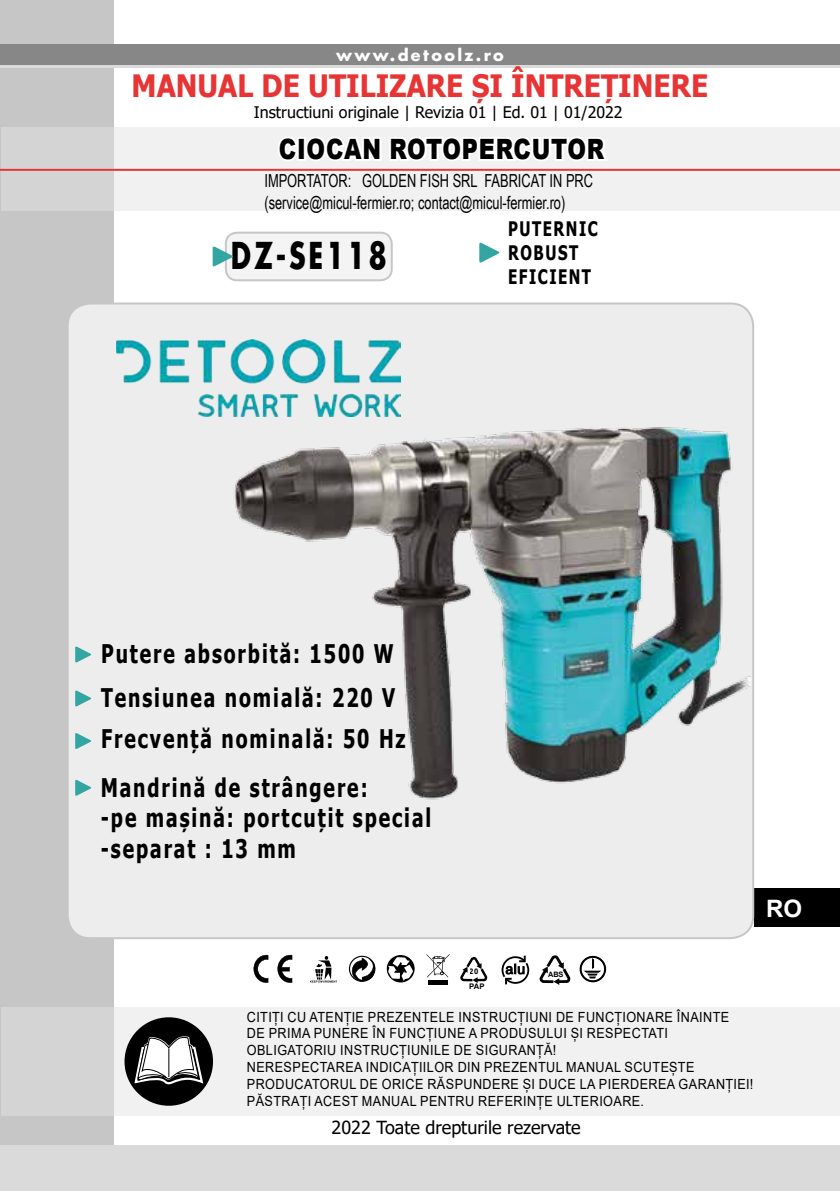
<style>
.page{position:relative;width:840px;height:1191px;background:#fff}
.page>*{position:absolute;margin:0;border:0;box-sizing:border-box;transform-origin:0 0}
.t1{font:700 36px "Futura";letter-spacing:.1em;color:#000;scale:.75 1}
.t2{font:700 30.8px "Tahoma";color:#e73434;scale:.91 1}
.t3{font:900 28px "Arial";letter-spacing:.035em;color:#000;scale:.8 1}
.t4{font:700 25.6px/44px "Tahoma";letter-spacing:.1em;color:#000;scale:.75 1}
.t5{font:700 24px "Arial";color:#fff}
.t6{font:700 20px/24px "Tahoma";letter-spacing:.1em;color:#000;scale:.75 1}
.t7{font:18px/21.6px "Arial Narrow";color:#000;scale:.87 1}
.t8{font:18px "Tahoma";color:#000}
.t9{font:16px "Tahoma";color:#000}
.t10{font:700 16px "Futura";letter-spacing:.15em;color:#fff}
.t11{font:14px/16.8px "Arial";letter-spacing:.035em;color:#000;scale:.9 1}
.t12{font:700 7.6px/14.8px "Arial";color:#010203}
.t13{font:700 7.4px "Arial";color:#010203}
</style>
<div class="page">
<div style="left:0;top:0;width:113px;height:1191px;background:#c6c6c6"></div>
<div style="left:0;top:1145px;width:839px;height:46px;background:#dadada"></div>
<div style="left:0;top:44px;width:839px;height:24px;background:#878787"></div>
<hr style="left:0;top:65px;width:839px;height:3px;background:#dadada">
<div style="left:754px;top:888px;width:85px;height:39px;background:#000"></div>
<svg style="left:1px;top:1007px;width:838px;height:108px;fill:#f1f1f1"></svg>
<div style="left:124px;top:1017px;width:89px;height:88px;background:#000;border-radius:50%"></div>
<svg style="left:133px;top:1022px;width:71px;height:82px"></svg>
<svg style="left:1px;top:127px;width:838px;height:84px;fill:#f1f1f1"></svg>
<svg style="left:275px;top:127px;width:335px;height:39px"></svg>
<hr style="left:0;top:169px;width:839px;height:2px;background:#e73434">
<svg style="left:349px;top:955px;width:27px;height:26px"></svg>
<svg style="left:386px;top:955px;width:28px;height:27px"></svg>
<svg style="left:310px;top:956px;width:27px;height:26px"></svg>
<svg style="left:426px;top:954px;width:23px;height:23px"></svg>
<hr style="left:428px;top:980px;width:19px;height:4px;background:#000">
<svg style="left:253px;top:955px;width:39px;height:27px"></svg>
<svg style="left:579px;top:955px;width:26px;height:27px"></svg>
<svg style="left:501px;top:955px;width:28px;height:29px"></svg>
<svg style="left:460px;top:957px;width:28px;height:26px"></svg>
<svg style="left:539px;top:955px;width:32px;height:30px"></svg>
<div style="left:226px;top:233px;width:165px;height:47px;background:#f4f4f4;border-radius:11px"></div>
<div style="left:225px;top:232px;width:167px;height:49px;border:2px solid #c6c6c6;border-radius:11px"></div>
<svg style="left:212px;top:246px;width:21px;height:21px"></svg>
<svg style="left:479px;top:242px;width:21px;height:21px"></svg>
<div style="left:68px;top:303px;width:684px;height:635px;background:#ededed;border-radius:23px"></div>
<img style="left:235px;top:427px;width:514px;height:373px">
<svg style="left:75px;top:646px;width:17px;height:17px"></svg>
<svg style="left:75px;top:690px;width:17px;height:17px"></svg>
<svg style="left:75px;top:733px;width:16px;height:16px"></svg>
<svg style="left:75px;top:779px;width:17px;height:17px"></svg>
<img style="left:116px;top:339px;width:284px;height:77px">
<p class="t10" style="left:336px;top:44px;width:169px">www.detoolz.ro</p>
<h2 class="t2" style="left:131px;top:64px;width:634px">MANUAL DE UTILIZARE ȘI ÎNTREȚINERE</h2>
<p class="t9" style="left:254px;top:101px;width:370px">Instructiuni originale | Revizia 01 | Ed. 01 | 01/2022</p>
<h3 class="t3" style="left:278px;top:129px;width:408px">CIOCAN ROTOPERCUTOR</h3>
<p class="t7" style="left:264px;top:169px;width:378px">IMPORTATOR: golden fish srl Fabricat in PRC (service@micul-fermier.ro; contact@micul-fermier.ro)</p>
<h1 class="t1" style="left:231px;top:231px;width:209px">DZ-SE118</h1>
<h3 class="t6" style="left:508px;top:217px;width:121px">PUTERNIC<br>ROBUST<br>EFICIENT</h3>
<h3 class="t4" style="left:101px;top:633px;width:393px">Putere absorbită: 1500 W<br>Tensiunea nomială: 220 V</h3>
<h3 class="t4" style="left:101px;top:716px;width:408px;line-height:48.2px">Frecvență nominală: 50 Hz<br>Mandrină de strângere:</h3>
<h3 class="t4" style="left:101px;top:803px;width:442px;line-height:30.8px">-pe mașină: portcuțit special -separat : 13 mm</h3>
<h3 class="t5" style="left:765px;top:891px;width:37px">RO</h3>
<p class="t12" style="left:469px;top:964px;width:17px">20<br>PAP</p>
<p class="t13" style="left:547px;top:969px;width:17px">ABS</p>
<p class="t11" style="left:247px;top:1008px;width:537px">CITIȚI CU ATENȚIE PREZENTELE INSTRUCȚIUNI DE FUNCȚIONARE ÎNAINTE DE PRIMA PUNERE ÎN FUNCȚIUNE A PRODUSULUI ȘI RESPECTATI OBLIGATORIU INSTRUCȚIUNILE DE SIGURANȚĂ!<br>N ERESPECTAREA INDICAȚIILOR DIN PREZENTUL MANUAL</p>
<p class="t11" style="left:247px;top:1058px;width:564px;text-indent:377px">SCUTEȘTE<br>PRODUCATORUL DE ORICE RĂSPUNDERE ȘI DUCE LA PIERDEREA GARANȚIEI!<br>PĂSTRAȚI ACEST MANUAL PENTRU REFERINȚE ULTERIOARE.</p>
<p class="t8" style="left:331px;top:1115px;width:250px">2022 Toate drepturile rezervate</p>
</div>
